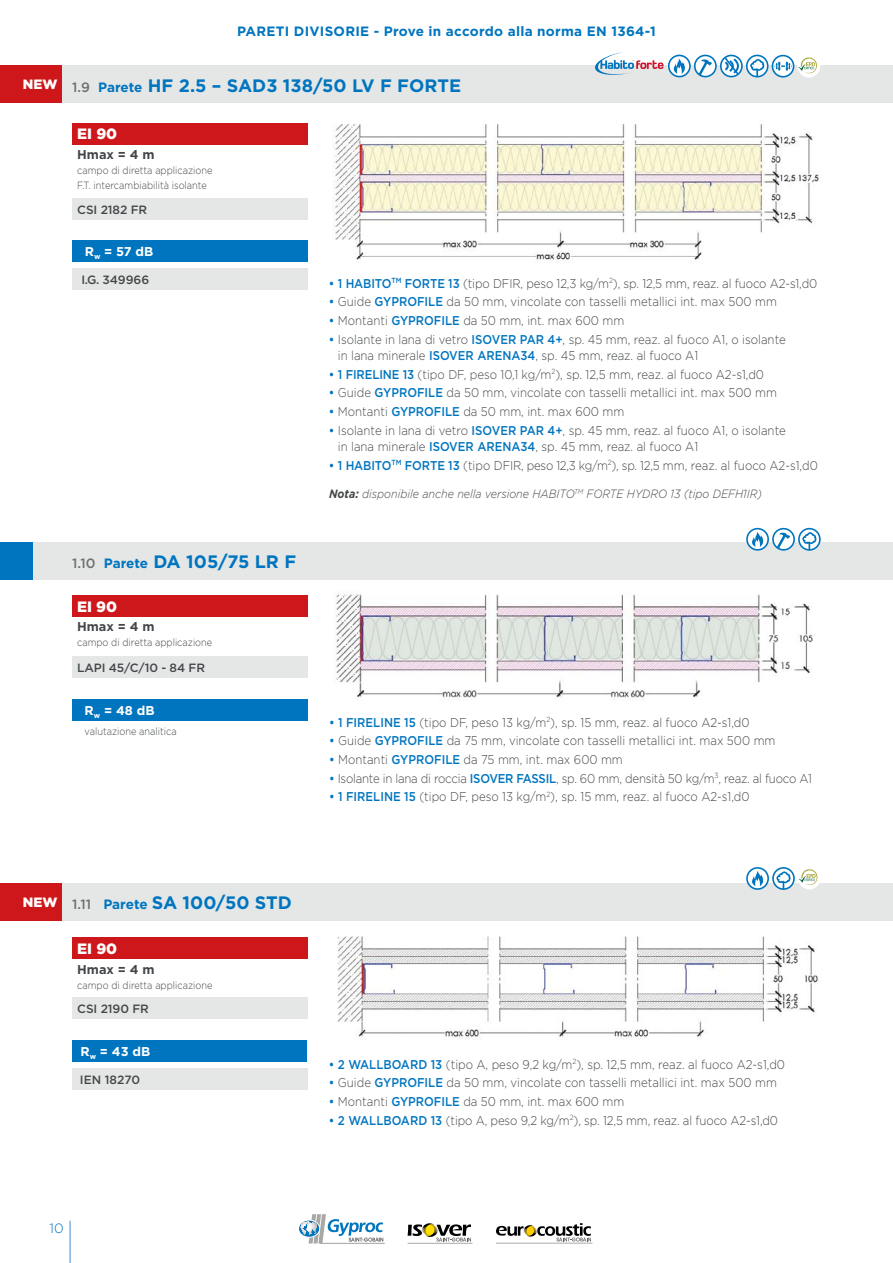
<style>
.page{position:relative;width:893px;height:1263px;background:#fff}
.page>*{position:absolute;margin:0;border:0;box-sizing:border-box;transform-origin:0 0}
.t1{font:700 18px "Gotham";color:#0075bf}
.t2{font:900 15px "Gotham";color:#fff}
.t3{font:700 13.5px "Gotham";letter-spacing:.02em;color:#0075bf}
.t4{font:900 13.5px "Gotham";color:#fff}
.t5{font:300 13.5px "Gotham";color:#0075bf}
.t6{font:300 12.75px/16.5px "Gotham";color:#444749;scale:.9 1}
.t7{font:300 12.75px "Gotham";letter-spacing:-.02em;color:#444749;scale:.9 1}
.t8{font:700 12.75px "Gotham";color:#fff}
.t9{font:700 12.75px "Gotham";color:#444749}
.t10{font:italic 300 12px "Gotham";color:#444749;scale:.9 1}
.t11{font:500 12px "Gotham";letter-spacing:-.01em;color:#444749}
.t12{font:300 10.5px/15px "Gotham";color:#444749;scale:.88 1}
.s1{font-weight:500;font-size:13.5px;color:#706f6f}
.s2{font-size:13.5px}
.s3{font-weight:500;color:#0075bf}
.s4{font-weight:700}
</style>
<div class="page">
<hr style="left:69px;top:1221px;width:2px;height:42px;background:#6ca6db">
<svg style="left:299px;top:1220px;width:20px;height:17px"></svg>
<svg style="left:303px;top:1214px;width:82px;height:29px"></svg>
<hr style="left:408px;top:1243px;width:64px;height:1px;background:#646363">
<svg style="left:408px;top:1223px;width:63px;height:18px"></svg>
<hr style="left:496px;top:1243px;width:96px;height:1px;background:#646363">
<svg style="left:496px;top:1223px;width:95px;height:18px"></svg>
<div style="left:0;top:542px;width:893px;height:37px;background:#e5e7e7"></div>
<div style="left:0;top:542px;width:33px;height:37px;background:#0075bf"></div>
<div style="left:0;top:66px;width:893px;height:37px;background:#e5e7e7"></div>
<div style="left:0;top:883px;width:893px;height:38px;background:#e5e7e7"></div>
<img style="left:334px;top:124px;width:485px;height:139px">
<img style="left:335px;top:594px;width:478px;height:105px">
<img style="left:337px;top:936px;width:481px;height:103px">
<div style="left:72px;top:198px;width:236px;height:21px;background:#e5e7e7"></div>
<div style="left:72px;top:123px;width:236px;height:22px;background:#cd171a"></div>
<div style="left:72px;top:241px;width:236px;height:21px;background:#0075bf"></div>
<div style="left:72px;top:269px;width:236px;height:21px;background:#e5e7e7"></div>
<div style="left:720px;top:55px;width:23px;height:22px;border:2px solid #0075bf;border-radius:50%"></div>
<svg style="left:723px;top:56px;width:17px;height:21px"></svg>
<svg style="left:669px;top:55px;width:21px;height:22px"></svg>
<div style="left:668px;top:55px;width:23px;height:22px;border:2px solid #0075bf;border-radius:50%"></div>
<svg style="left:673px;top:58px;width:15px;height:16px"></svg>
<svg style="left:695px;top:55px;width:21px;height:22px"></svg>
<div style="left:694px;top:55px;width:23px;height:22px;border:2px solid #0075bf;border-radius:50%"></div>
<svg style="left:699px;top:59px;width:13px;height:16px"></svg>
<div style="left:746px;top:55px;width:22px;height:22px;border:2px solid #0075bf;border-radius:50%"></div>
<svg style="left:750px;top:54px;width:15px;height:24px"></svg>
<div style="left:797px;top:55px;width:23px;height:23px;background:#fff;border-radius:50%"></div>
<svg style="left:798px;top:57px;width:19px;height:17px"></svg>
<svg style="left:772px;top:56px;width:22px;height:21px"></svg>
<div style="left:772px;top:55px;width:22px;height:23px;border:2px solid #0075bf;border-radius:50%"></div>
<svg style="left:775px;top:63px;width:16px;height:7px"></svg>
<svg style="left:591px;top:52px;width:73px;height:23px"></svg>
<div style="left:72px;top:657px;width:235px;height:21px;background:#e5e7e7"></div>
<div style="left:72px;top:595px;width:235px;height:21px;background:#cd171a"></div>
<div style="left:72px;top:700px;width:235px;height:21px;background:#0075bf"></div>
<svg style="left:747px;top:529px;width:21px;height:21px"></svg>
<div style="left:746px;top:528px;width:23px;height:23px;border:2px solid #0075bf;border-radius:50%"></div>
<svg style="left:751px;top:531px;width:16px;height:16px"></svg>
<svg style="left:773px;top:529px;width:21px;height:21px"></svg>
<div style="left:772px;top:528px;width:23px;height:23px;border:2px solid #0075bf;border-radius:50%"></div>
<svg style="left:777px;top:532px;width:13px;height:16px"></svg>
<svg style="left:799px;top:529px;width:21px;height:21px"></svg>
<div style="left:798px;top:528px;width:23px;height:23px;border:2px solid #0075bf;border-radius:50%"></div>
<svg style="left:802px;top:527px;width:15px;height:24px"></svg>
<div style="left:72px;top:1068px;width:236px;height:22px;background:#e5e7e7"></div>
<div style="left:72px;top:998px;width:236px;height:21px;background:#e5e7e7"></div>
<div style="left:72px;top:937px;width:236px;height:22px;background:#cd171a"></div>
<div style="left:72px;top:1040px;width:235px;height:22px;background:#0075bf"></div>
<svg style="left:747px;top:868px;width:21px;height:21px"></svg>
<div style="left:746px;top:867px;width:23px;height:23px;border:2px solid #0075bf;border-radius:50%"></div>
<svg style="left:751px;top:871px;width:16px;height:15px"></svg>
<div style="left:772px;top:867px;width:23px;height:23px;border:2px solid #0075bf;border-radius:50%"></div>
<svg style="left:776px;top:867px;width:16px;height:23px"></svg>
<div style="left:798px;top:866px;width:23px;height:23px;background:#fff;border-radius:50%"></div>
<svg style="left:798px;top:869px;width:20px;height:16px"></svg>
<div style="left:0;top:66px;width:62px;height:37px;background:#cd171a"></div>
<div style="left:0;top:883px;width:62px;height:38px;background:#cd171a"></div>
<p class="t3" style="left:237px;top:22px;width:420px">PARETI DIVISORIE - Prove in accordo alla norma EN 1364-1</p>
<p class="t4" style="left:23px;top:75px;width:36px">NEW</p>
<h1 class="t1" style="left:72px;top:73px;width:390px"><span class="s1">1.9</span> <span class="s2">Parete</span> HF 2.5 – SAD3 138/50 LV F FORTE</h1>
<p class="t2" style="left:77px;top:123px;width:41px">EI 90</p>
<p class="t9" style="left:77px;top:146px;width:79px">Hmax = 4 m</p>
<p class="t12" style="left:77px;top:162px;width:155px">campo di diretta applicazione<br>F.T. intercambiabilità isolante</p>
<p class="t11" style="left:77px;top:201px;width:71px">CSI 2182 FR</p>
<p class="t8" style="left:85px;top:243px;width:70px">R<sub>w</sub> = 57 dB</p>
<p class="t11" style="left:81px;top:272px;width:69px">I.G. 349966</p>
<p class="t6" style="left:329px;top:275px;width:544px"><span class="s3">• 1 HABITO</span><sup>TM</sup> <span class="s3">FORTE 13</span> (tipo DFIR, peso 12,3 kg/m<sup>2</sup>), sp. 12,5 mm, reaz. al fuoco A2-s1,d0</p>
<p class="t6" style="left:329px;top:293px;width:499px"><span class="s3">•</span> Guide <span class="s3">GYPROFILE</span> da 50 mm, vincolate con tasselli metallici int. max 500 mm</p>
<p class="t6" style="left:329px;top:312px;width:330px"><span class="s3">•</span> Montanti <span class="s3">GYPROFILE</span> da 50 mm, int. max 600 mm</p>
<p class="t6" style="left:338px;top:330px;width:499px;text-indent:-9px"><span class="s3">•</span> Isolante in lana di vetro <span class="s3">ISOVER PAR 4+</span>, sp. 45 mm, reaz. al fuoco A1, o isolante in lana minerale <span class="s3">ISOVER ARENA34</span>, sp. 45 mm, reaz. al fuoco A1</p>
<p class="t6" style="left:329px;top:366px;width:485px"><span class="s3">• 1 FIRELINE 13</span> (tipo DF, peso 10,1 kg/m<sup>2</sup>), sp. 12,5 mm, reaz. al fuoco A2-s1,d0</p>
<p class="t6" style="left:329px;top:384px;width:499px"><span class="s3">•</span> Guide <span class="s3">GYPROFILE</span> da 50 mm, vincolate con tasselli metallici int. max 500 mm</p>
<p class="t6" style="left:329px;top:403px;width:330px"><span class="s3">•</span> Montanti <span class="s3">GYPROFILE</span> da 50 mm, int. max 600 mm</p>
<p class="t6" style="left:338px;top:421px;width:499px;text-indent:-9px"><span class="s3">•</span> Isolante in lana di vetro <span class="s3">ISOVER PAR 4+</span>, sp. 45 mm, reaz. al fuoco A1, o isolante in lana minerale <span class="s3">ISOVER ARENA34</span>, sp. 45 mm, reaz. al fuoco A1</p>
<p class="t6" style="left:329px;top:457px;width:545px"><span class="s3">• 1 HABITO</span><sup>TM</sup> <span class="s3">FORTE 13</span> (tipo DFIR, peso 12,3 kg/m<sup>2</sup>), sp. 12,5 mm, reaz. al fuoco A2-s1,d0</p>
<p class="t10" style="left:329px;top:486px;width:483px"><span class="s4">Nota:</span> disponibile anche nella versione HABITO<sup>TM</sup> FORTE HYDRO 13 (tipo DEFH1IR)</p>
<h1 class="t1" style="left:72px;top:550px;width:225px"><span class="s1">1.10</span> <span class="s2">Parete</span> DA 105/75 LR F</h1>
<p class="t2" style="left:77px;top:596px;width:41px">EI 90</p>
<p class="t9" style="left:77px;top:618px;width:79px">Hmax = 4 m</p>
<p class="t12" style="left:77px;top:635px;width:155px">campo di diretta applicazione</p>
<p class="t11" style="left:77px;top:660px;width:129px">LAPI 45/C/10 - 84 FR</p>
<p class="t8" style="left:85px;top:702px;width:71px">R<sub>w</sub> = 48 dB</p>
<p class="t12" style="left:85px;top:723px;width:106px">valutazione analitica</p>
<p class="t6" style="left:329px;top:713px;width:469px"><span class="s3">• 1 FIRELINE 15</span> (tipo DF, peso 13 kg/m<sup>2</sup>), sp. 15 mm, reaz. al fuoco A2-s1,d0</p>
<p class="t6" style="left:329px;top:732px;width:498px"><span class="s3">•</span> Guide <span class="s3">GYPROFILE</span> da 75 mm, vincolate con tasselli metallici int. max 500 mm</p>
<p class="t6" style="left:329px;top:751px;width:328px"><span class="s3">•</span> Montanti <span class="s3">GYPROFILE</span> da 75 mm, int. max 600 mm</p>
<p class="t7" style="left:329px;top:770px;width:538px"><span class="s3">•</span> Isolante in lana di roccia <span class="s3">ISOVER FASSIL</span>, sp. 60 mm, densità 50 kg/m<sup>3</sup>, reaz. al fuoco A1</p>
<p class="t6" style="left:329px;top:788px;width:469px"><span class="s3">• 1 FIRELINE 15</span> (tipo DF, peso 13 kg/m<sup>2</sup>), sp. 15 mm, reaz. al fuoco A2-s1,d0</p>
<p class="t4" style="left:23px;top:892px;width:36px">NEW</p>
<h1 class="t1" style="left:72px;top:891px;width:221px"><span class="s1">1.11</span> <span class="s2">Parete</span> SA 100/50 STD</h1>
<p class="t2" style="left:77px;top:938px;width:41px">EI 90</p>
<p class="t9" style="left:77px;top:961px;width:79px">Hmax = 4 m</p>
<p class="t12" style="left:77px;top:977px;width:155px">campo di diretta applicazione</p>
<p class="t11" style="left:77px;top:1001px;width:73px">CSI 2190 FR</p>
<p class="t8" style="left:81px;top:1043px;width:71px">R<sub>w</sub> = 43 dB</p>
<p class="t11" style="left:80px;top:1072px;width:62px">IEN 18270</p>
<p class="t6" style="left:329px;top:1055px;width:508px"><span class="s3">• 2 WALLBOARD 13</span> (tipo A, peso 9,2 kg/m<sup>2</sup>), sp. 12,5 mm, reaz. al fuoco A2-s1,d0</p>
<p class="t6" style="left:329px;top:1074px;width:499px"><span class="s3">•</span> Guide <span class="s3">GYPROFILE</span> da 50 mm, vincolate con tasselli metallici int. max 500 mm</p>
<p class="t6" style="left:329px;top:1093px;width:330px"><span class="s3">•</span> Montanti <span class="s3">GYPROFILE</span> da 50 mm, int. max 600 mm</p>
<p class="t6" style="left:329px;top:1111px;width:501px"><span class="s3">• 2 WALLBOARD 13</span> (tipo A, peso 9,2 kg/m<sup>2</sup>), sp. 12,5 mm, reaz. al fuoco A2-s1,d0</p>
<p class="t5" style="left:50px;top:1219px;width:16px">10</p>
</div>
